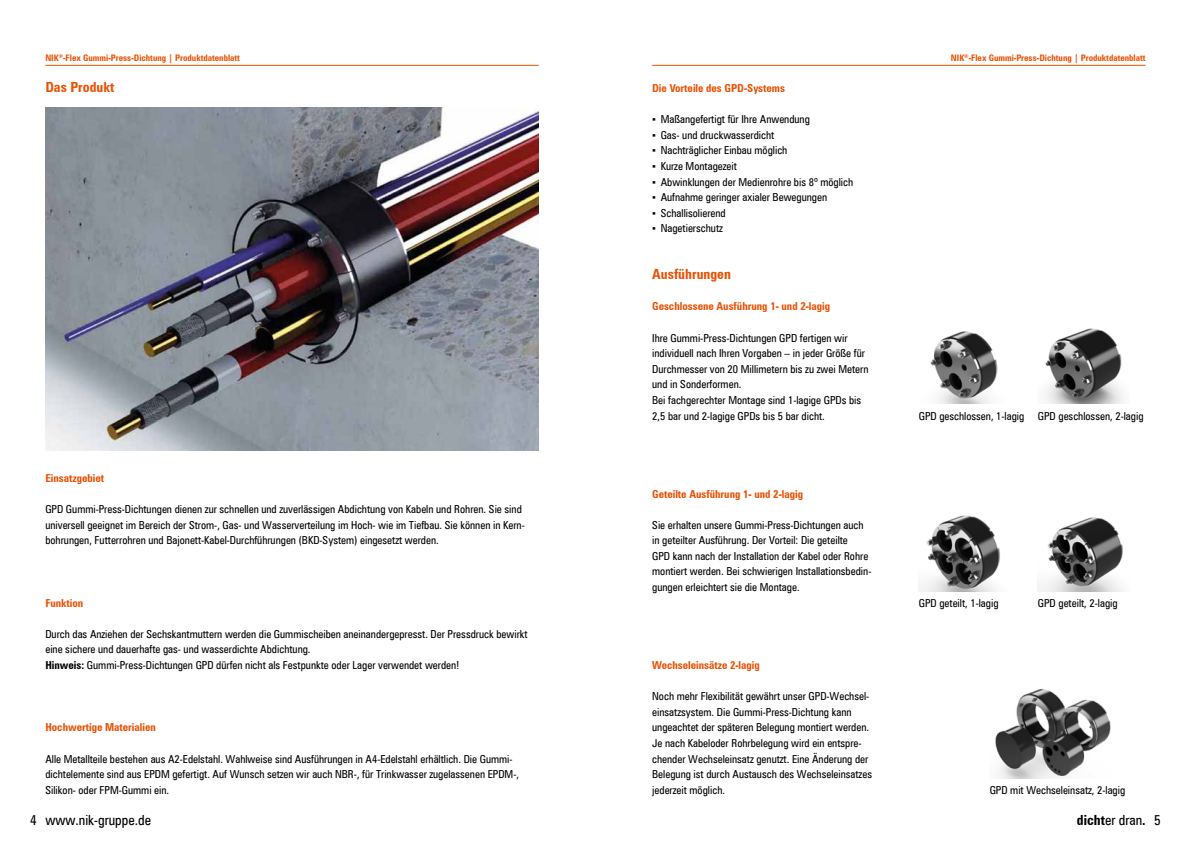
<style>
.page{position:relative;width:1191px;height:842px;background:#fff}
.page>*{position:absolute;margin:0;border:0;box-sizing:border-box;transform-origin:0 0}
.t1{font:condensed 14px "Zurich BT";color:#000}
.t2{font:700 condensed 14px "Zurich BT";color:#e95103}
.t3{font:condensed 11px/15.6px "Zurich BT";color:#000}
.t4{font:700 condensed 11px "Zurich BT";color:#e95103}
.t5{font:700 condensed 9px "Zurich BT";color:#e95103}
.s1{font-weight:700}
.s2{font-family:"Arial Narrow";font-stretch:normal}
</style>
<div class="page">
<hr style="left:652px;top:65px;width:493px;height:1px;background:#e95103">
<hr style="left:45px;top:65px;width:494px;height:1px;background:#e95103">
<img style="left:45px;top:108px;width:494px;height:343px">
<img style="left:1045px;top:328px;width:78px;height:76px">
<img style="left:995px;top:689px;width:116px;height:89px">
<img style="left:930px;top:331px;width:68px;height:73px">
<img style="left:1037px;top:517px;width:86px;height:74px">
<img style="left:918px;top:515px;width:82px;height:76px">
<p class="t5" style="left:45px;top:52px;width:196px">NIK<sup>®</sup>-Flex Gummi-Press-Dichtung | Produktdatenblatt</p>
<p class="t2" style="left:45px;top:79px;width:70px">Das Produkt</p>
<p class="t4" style="left:45px;top:471px;width:60px">Einsatzgebiet</p>
<p class="t3" style="left:45px;top:501px;width:481px">GPD Gummi-Press-Dichtungen dienen zur schnellen und zuverlässigen Abdichtung von Kabeln und Rohren. Sie sind universell geeignet im Bereich der Strom-, Gas- und Wasserverteilung im Hoch- wie im Tiefbau. Sie können in Kern&shy;bohrungen, Futterrohren und Bajonett-Kabel-Durchführungen (BKD-System) eingesetzt werden.</p>
<p class="t4" style="left:45px;top:596px;width:40px">Funktion</p>
<p class="t3" style="left:45px;top:626px;width:484px">Durch das Anziehen der Sechskantmuttern werden die Gummischeiben aneinandergepresst. Der Pressdruck bewirkt eine sichere und dauerhafte gas- und wasserdichte Abdichtung.<br><span class="s1">Hinweis:</span> Gummi-Press-Dichtungen GPD dürfen nicht als Festpunkte oder Lager verwendet werden!</p>
<p class="t4" style="left:45px;top:721px;width:112px">Hochwertige Materialien</p>
<p class="t3" style="left:45px;top:751px;width:475px">Alle Metallteile bestehen aus A2-Edelstahl. Wahlweise sind Ausführungen in A4-Edelstahl erhältlich. Die Gummi&shy;dichtelemente sind aus EPDM gefertigt. Auf Wunsch setzen wir auch NBR-, für Trinkwasser zugelassenen EPDM-,<br>Silikon- oder FPM-Gummi ein.</p>
<p class="t1" style="left:30px;top:811px;width:122px">4 www.nik-gruppe.de</p>
<p class="t4" style="left:652px;top:82px;width:134px">Die Vorteile des GPD-Systems</p>
<p class="t3" style="left:652px;top:112px;width:159px"><span class="s2">▪</span> Maßangefertigt für Ihre Anwendung</p>
<p class="t3" style="left:652px;top:127px;width:124px"><span class="s2">▪</span> Gas- und druckwasserdicht</p>
<p class="t3" style="left:652px;top:143px;width:137px"><span class="s2">▪</span> Nachträglicher Einbau möglich</p>
<p class="t3" style="left:652px;top:158px;width:86px"><span class="s2">▪</span> Kurze Montagezeit</p>
<p class="t3" style="left:652px;top:174px;width:203px"><span class="s2">▪</span> Abwinklungen der Medienrohre bis 8º möglich</p>
<p class="t3" style="left:652px;top:189px;width:176px"><span class="s2">▪</span> Aufnahme geringer axialer Bewegungen</p>
<p class="t3" style="left:652px;top:205px;width:75px"><span class="s2">▪</span> Schallisolierend</p>
<p class="t3" style="left:652px;top:221px;width:72px"><span class="s2">▪</span> Nagetierschutz</p>
<p class="t2" style="left:652px;top:266px;width:80px">Ausführungen</p>
<p class="t4" style="left:652px;top:300px;width:179px">Geschlossene Ausführung 1- und 2-lagig</p>
<p class="t3" style="left:652px;top:330px;width:218px">Ihre Gummi-Press-Dichtungen GPD fertigen wir individuell nach Ihren Vorgaben – in jeder Größe für Durchmesser von 20 Millimetern bis zu zwei Metern und in Sonderformen.<br>Bei fachgerechter Montage sind 1-lagige GPDs bis 2,5 bar und 2-lagige GPDs bis 5 bar dicht.</p>
<p class="t4" style="left:652px;top:487px;width:152px">Geteilte Ausführung 1- und 2-lagig</p>
<p class="t3" style="left:652px;top:517px;width:221px">Sie erhalten unsere Gummi-Press-Dichtungen auch in geteilter Ausführung. Der Vorteil: Die geteilte<br>GPD kann nach der Installation der Kabel oder Rohre montiert werden. Bei schwierigen Installationsbedin&shy;gungen erleichtert sie die Montage.</p>
<p class="t4" style="left:652px;top:658px;width:109px">Wechseleinsätze 2-lagig</p>
<p class="t3" style="left:652px;top:688px;width:221px">Noch mehr Flexibilität gewährt unser GPD-Wechsel&shy;einsatzsystem. Die Gummi-Press-Dichtung kann ungeachtet der späteren Belegung montiert werden.<br>Je nach Kabeloder Rohrbelegung wird ein entspre&shy;chender Wechseleinsatz genutzt. Eine Änderung der Belegung ist durch Austausch des Wechseleinsatzes jederzeit möglich.</p>
<p class="t5" style="left:951px;top:52px;width:196px">NIK<sup>®</sup>-Flex Gummi-Press-Dichtung | Produktdatenblatt</p>
<p class="t3" style="left:918px;top:408px;width:107px">GPD geschlossen, 1-lagig</p>
<p class="t3" style="left:1037px;top:408px;width:107px">GPD geschlossen, 2-lagig</p>
<p class="t3" style="left:918px;top:595px;width:81px">GPD geteilt, 1-lagig</p>
<p class="t3" style="left:1037px;top:595px;width:81px">GPD geteilt, 2-lagig</p>
<p class="t3" style="left:989px;top:782px;width:137px">GPD mit Wechseleinsatz, 2-lagig</p>
<p class="t1" style="left:1077px;top:811px;width:85px"><span class="s1">dicht</span>er dran<span class="s1">.</span> 5</p>
</div>
